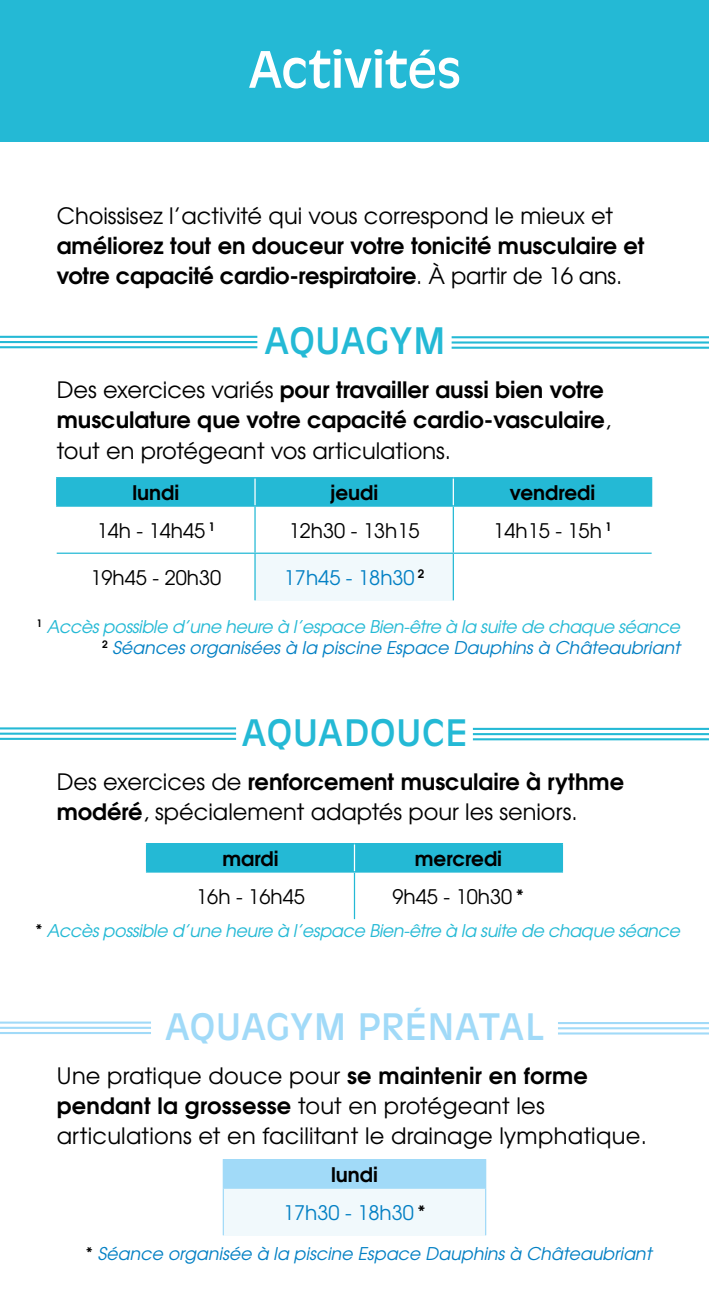
<style>
.page{position:relative;width:709px;height:1312px;background:#fff}
.page>*{position:absolute;margin:0;border:0;box-sizing:border-box;transform-origin:0 0}
.t1{font:55px "Antique Oli";letter-spacing:-.005em;color:#fff}
.t2{font:40px "Antique Oli";letter-spacing:.03em;color:#a1daf8}
.t3{font:40px "Antique Oli";letter-spacing:.035em;color:#24b9d5}
.t4{font:40px "Antique Oli";letter-spacing:.01em;color:#24b9d5}
.t5{font:700 22.5px/30px "Te X Gyre Adventor";color:#000}
.t6{font:22.5px/30px "Te X Gyre Adventor";letter-spacing:.01em;color:#000}
.t7{font:20px "Te X Gyre Adventor";color:#000}
.t8{font:700 20px "Te X Gyre Adventor";color:#000}
.t9{font:20px "Te X Gyre Adventor";color:#0380c4}
.t10{font:italic 17.5px "Te X Gyre Adventor";letter-spacing:-.02em;color:#24b9d5}
.t11{font:italic 17.5px "Te X Gyre Adventor";color:#0380c4}
.s1{font-weight:400}
.s2{font-weight:700}
.s3{font-weight:700;font-style:normal;color:#000}
.s4{font-weight:700;color:#000}
</style>
<div class="page">
<div style="left:0;top:0;width:709px;height:142px;background:#24b9d5"></div>
<hr style="left:0;top:336px;width:257px;height:2px;background:#24b9d5">
<hr style="left:0;top:341px;width:257px;height:2px;background:#24b9d5">
<hr style="left:0;top:346px;width:257px;height:2px;background:#24b9d5">
<hr style="left:451px;top:336px;width:258px;height:2px;background:#24b9d5">
<hr style="left:451px;top:341px;width:258px;height:2px;background:#24b9d5">
<hr style="left:451px;top:346px;width:258px;height:2px;background:#24b9d5">
<div style="left:255px;top:553px;width:198px;height:47px;background:#f1f9fc"></div>
<div style="left:56px;top:477px;width:596px;height:28px;background:#24b9d5"></div>
<hr style="left:56px;top:505px;width:199px;height:1px;background:#24b9d5">
<hr style="left:255px;top:505px;width:198px;height:1px;background:#24b9d5">
<hr style="left:453px;top:505px;width:199px;height:1px;background:#24b9d5">
<hr style="left:254px;top:506px;width:2px;height:46px;background:#24b9d5">
<hr style="left:453px;top:506px;width:1px;height:46px;background:#24b9d5">
<hr style="left:57px;top:552px;width:198px;height:1px;background:#24b9d5">
<hr style="left:255px;top:552px;width:198px;height:1px;background:#24b9d5">
<hr style="left:254px;top:553px;width:2px;height:47px;background:#24b9d5">
<hr style="left:453px;top:552px;width:198px;height:1px;background:#24b9d5">
<hr style="left:453px;top:553px;width:1px;height:47px;background:#24b9d5">
<hr style="left:0;top:1021px;width:151px;height:2px;background:#a1daf8">
<hr style="left:0;top:1026px;width:151px;height:2px;background:#a1daf8">
<hr style="left:0;top:1031px;width:151px;height:2px;background:#a1daf8">
<hr style="left:558px;top:1021px;width:151px;height:2px;background:#a1daf8">
<hr style="left:558px;top:1026px;width:151px;height:3px;background:#a1daf8">
<hr style="left:558px;top:1032px;width:151px;height:2px;background:#a1daf8">
<div style="left:223px;top:1159px;width:262px;height:28px;background:#a1daf8"></div>
<div style="left:223px;top:1187px;width:262px;height:47px;background:#f1f9fc"></div>
<hr style="left:223px;top:1158px;width:263px;height:2px;background:#a1daf8">
<svg style="left:485px;top:1160px;width:1px;height:27px"></svg>
<hr style="left:223px;top:1187px;width:263px;height:1px;background:#a1daf8">
<hr style="left:223px;top:1188px;width:1px;height:46px;background:#a1daf8">
<hr style="left:485px;top:1188px;width:1px;height:46px;background:#a1daf8">
<hr style="left:0;top:727px;width:236px;height:2px;background:#24b9d5">
<hr style="left:0;top:732px;width:236px;height:2px;background:#24b9d5">
<hr style="left:0;top:737px;width:236px;height:2px;background:#24b9d5">
<hr style="left:473px;top:727px;width:236px;height:2px;background:#24b9d5">
<hr style="left:473px;top:733px;width:236px;height:2px;background:#24b9d5">
<hr style="left:473px;top:738px;width:236px;height:2px;background:#24b9d5">
<hr style="left:146px;top:842px;width:208px;height:2px;background:#24b9d5">
<hr style="left:354px;top:842px;width:209px;height:2px;background:#24b9d5">
<hr style="left:146px;top:871px;width:208px;height:1px;background:#24b9d5">
<hr style="left:354px;top:871px;width:209px;height:1px;background:#24b9d5">
<hr style="left:354px;top:872px;width:1px;height:46px;background:#24b9d5">
<div style="left:146px;top:843px;width:417px;height:28px;background:#24b9d5"></div>
<p class="t1" style="left:248px;top:39px;width:214px">Activités</p>
<p class="t5" style="left:57px;top:198px;width:589px"><span class="s1">Choissisez l’activité qui vous correspond le mieux et </span>améliorez tout en douceur votre tonicité musculaire et votre capacité cardio-respiratoire<span class="s1">. À partir de 16 ans.</span></p>
<p class="t4" style="left:264px;top:318px;width:182px">AQUAGYM</p>
<p class="t5" style="left:57px;top:373px;width:556px"><span class="s1">Des exercices variés</span> pour travailler aussi bien votre musculature que votre capacité cardio-vasculaire<span class="s1">, tout en protégeant vos articulations.</span></p>
<p class="t8" style="left:132px;top:475px;width:48px">lundi</p>
<p class="t8" style="left:330px;top:475px;width:49px">jeudi</p>
<p class="t8" style="left:510px;top:475px;width:87px">vendredi</p>
<p class="t7" style="left:97px;top:514px;width:120px">14h - 14h45 <sup>1</sup></p>
<p class="t7" style="left:289px;top:514px;width:132px">12h30 - 13h15</p>
<p class="t7" style="left:493px;top:514px;width:120px">14h15 - 15h <sup>1</sup></p>
<p class="t7" style="left:90px;top:561px;width:132px">19h45 - 20h30</p>
<p class="t9" style="left:284px;top:561px;width:142px">17h45 - 18h30 <sup>2</sup></p>
<p class="t10" style="left:37px;top:612px;width:645px"><sup>1</sup> Accès possible d’une heure à l’espace Bien-être à la suite de chaque séance</p>
<p class="t11" style="left:102px;top:633px;width:580px"><sup>2</sup> Séances organisées à la piscine Espace Dauphins à Châteaubriant</p>
<p class="t3" style="left:242px;top:710px;width:227px">AQUADOUCE</p>
<p class="t6" style="left:57px;top:765px;width:569px">Des exercices de <span class="s2">renforcement musculaire à rythme modéré</span>, spécialement adaptés pour les seniors.</p>
<p class="t8" style="left:222px;top:841px;width:58px">mardi</p>
<p class="t8" style="left:415px;top:841px;width:89px">mercredi</p>
<p class="t7" style="left:196px;top:880px;width:110px">16h - 16h45</p>
<p class="t7" style="left:392px;top:880px;width:133px">9h45 - 10h30 <span class="s2">*</span></p>
<p class="t10" style="left:35px;top:916px;width:647px"><span class="s3">*</span> Accès possible d’une heure à l’espace Bien-être à la suite de chaque séance</p>
<p class="t2" style="left:165px;top:1004px;width:381px">AQUAGYM PRÉNATAL</p>
<p class="t6" style="left:57px;top:1059px;width:591px">Une pratique douce pour <span class="s2">se maintenir en forme pendant la grossesse</span> tout en protégeant les articulations et en facilitant le drainage lymphatique.</p>
<p class="t8" style="left:331px;top:1157px;width:48px">lundi</p>
<p class="t9" style="left:283px;top:1196px;width:144px">17h30 - 18h30 <span class="s4">*</span></p>
<p class="t11" style="left:86px;top:1239px;width:568px"><span class="s3">*</span> Séance organisée à la piscine Espace Dauphins à Châteaubriant</p>
</div>
